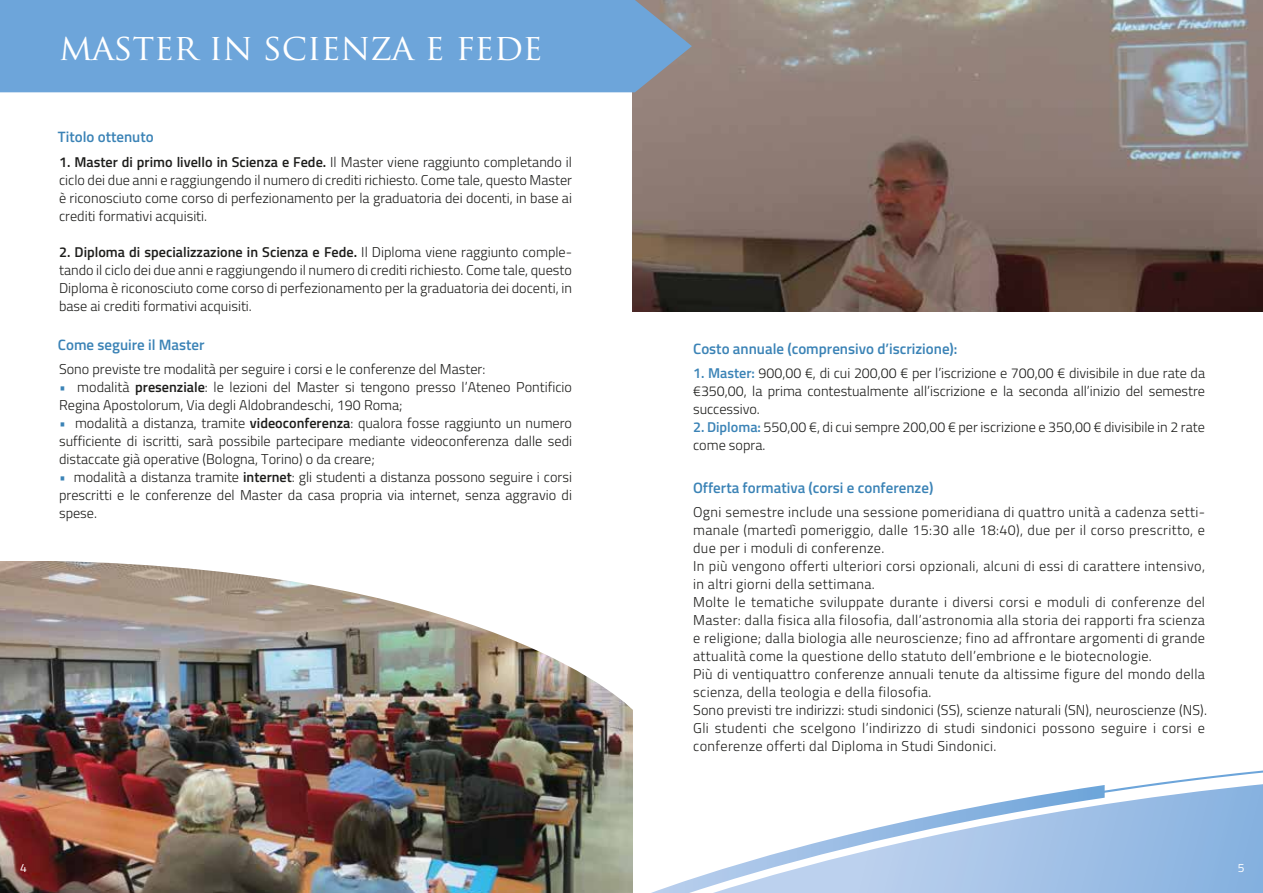
<style>
.page{position:relative;width:1263px;height:893px;background:#fff}
.page>*{position:absolute;margin:0;border:0;box-sizing:border-box;transform-origin:0 0}
.t1{font:36px "Trajan Pro";letter-spacing:-.01em;color:#fff}
.t2{font:600 18px "Titillium";color:#fff}
.t3{font:600 15px "Titillium";color:#3b83b6}
.t4{font:300 14.25px/18px "Titillium";letter-spacing:.025em;color:#1d1d1b;text-align:justify}
.t5{font:300 14.25px/18px "Titillium";color:#1d1d1b}
.t6{font:12px "Titillium";color:#fff}
.s1{font-weight:600}
.s2{color:#3b83b6}
.s3{font-weight:600;color:#3b83b6}
</style>
<div class="page">
<img style="left:0;top:712px;width:632px;height:181px">
<img style="left:0;top:561px;width:633px;height:151px">
<svg style="left:1105px;top:770px;width:158px;height:123px;fill:#92b8e3"></svg>
<svg style="left:651px;top:785px;width:454px;height:108px"></svg>
<img style="left:632px;top:0;width:631px;height:312px">
<div style="left:0;top:0;width:692px;height:92px;background:#6da5da"></div>
<p class="t2" style="left:65px;top:22px;width:262px">Corso Intensivo per la Formazione</p>
<h1 class="t1" style="left:59px;top:24px;width:485px">MASTER IN SCIENZA E FEDE</h1>
<p class="t3" style="left:58px;top:125px;width:97px">Titolo ottenuto</p>
<p class="t4" style="left:59px;top:152px;width:514px"><span class="s1">1. Master di primo livello in Scienza e Fede.</span> Il Master viene raggiunto completando il ciclo dei due anni e raggiungendo il numero di crediti richiesto. Come tale, questo Master è riconosciuto come corso di perfezionamento per la graduatoria dei docenti, in base ai crediti formativi acquisiti.</p>
<p class="t4" style="left:59px;top:242px;width:514px"><span class="s1">2. Diploma di specializzazione in Scienza e Fede.</span> Il Diploma viene raggiunto comple&shy;tando il ciclo dei due anni e raggiungendo il numero di crediti richiesto. Come tale, questo Diploma è riconosciuto come corso di perfezionamento per la graduatoria dei docenti, in base ai crediti formativi acquisiti.</p>
<p class="t3" style="left:58px;top:333px;width:148px">Come seguire il Master</p>
<p class="t5" style="left:59px;top:359px;width:428px">Sono previste tre modalità per seguire i corsi e le conferenze del Master:</p>
<p class="t5" style="left:59px;top:377px;width:514px"><span class="s2">•</span> modalità <span class="s1">presenziale</span>: le lezioni del Master si tengono presso l’Ateneo Pontificio<br>Regina Apostolorum, Via degli Aldobrandeschi, 190 Roma;</p>
<p class="t4" style="left:59px;top:413px;width:514px"><span class="s2">•</span> modalità a distanza, tramite <span class="s1">videoconferenza</span>: qualora fosse raggiunto un numero sufficiente di iscritti, sarà possibile partecipare mediante videoconferenza dalle sedi distaccate già operative (Bologna, Torino) o da creare;</p>
<p class="t4" style="left:59px;top:467px;width:514px"><span class="s2">•</span> modalità a distanza tramite <span class="s1">internet</span>: gli studenti a distanza possono seguire i corsi prescritti e le conferenze del Master da casa propria via internet, senza aggravio di spese.</p>
<p class="t3" style="left:693px;top:476px;width:242px">Offerta formativa (corsi e conferenze)</p>
<p class="t3" style="left:693px;top:337px;width:266px">Costo annuale (comprensivo d’iscrizione):</p>
<p class="t4" style="left:693px;top:364px;width:513px"><span class="s3">1. Master:</span> 900,00 €, di cui 200,00 € per l’iscrizione e 700,00 € divisibile in due rate da €350,00, la prima contestualmente all’iscrizione e la seconda all’inizio del semestre successivo.</p>
<p class="t5" style="left:693px;top:418px;width:513px"><span class="s3">2. Diploma:</span> 550,00 €, di cui sempre 200,00 € per iscrizione e 350,00 € divisibile in 2 rate come sopra.</p>
<p class="t4" style="left:693px;top:502px;width:515px;text-align:left">Ogni semestre include una sessione pomeridiana di quattro unità a cadenza setti&shy;manale (martedì pomeriggio, dalle 15:30 alle 18:40), due per il corso prescritto, e due per i moduli di conferenze.<br>In più vengono offerti ulteriori corsi opzionali, alcuni di essi di carattere intensivo, in altri giorni della settimana.<br>Molte le tematiche sviluppate durante i diversi corsi e moduli di conferenze del Master: dalla fisica alla filosofia, dall’astronomia alla storia dei rapporti fra scienza e religione; dalla biologia alle neuroscienze; fino ad affrontare argomenti di grande attualità come la questione dello statuto dell’embrione e le biotecnologie.<br>Più di ventiquattro conferenze annuali tenute da altissime figure del mondo della scienza, della teologia e della filosofia.<br>Sono previsti tre indirizzi: studi sindonici (SS), scienze naturali (SN), neuroscienze (NS).<br>Gli studenti che scelgono l’indirizzo di studi sindonici possono seguire i corsi e conferenze offerti dal Diploma in Studi Sindonici.</p>
<p class="t6" style="left:20px;top:859px;width:8px">4</p>
<p class="t6" style="left:1238px;top:859px;width:8px">5</p>
</div>
